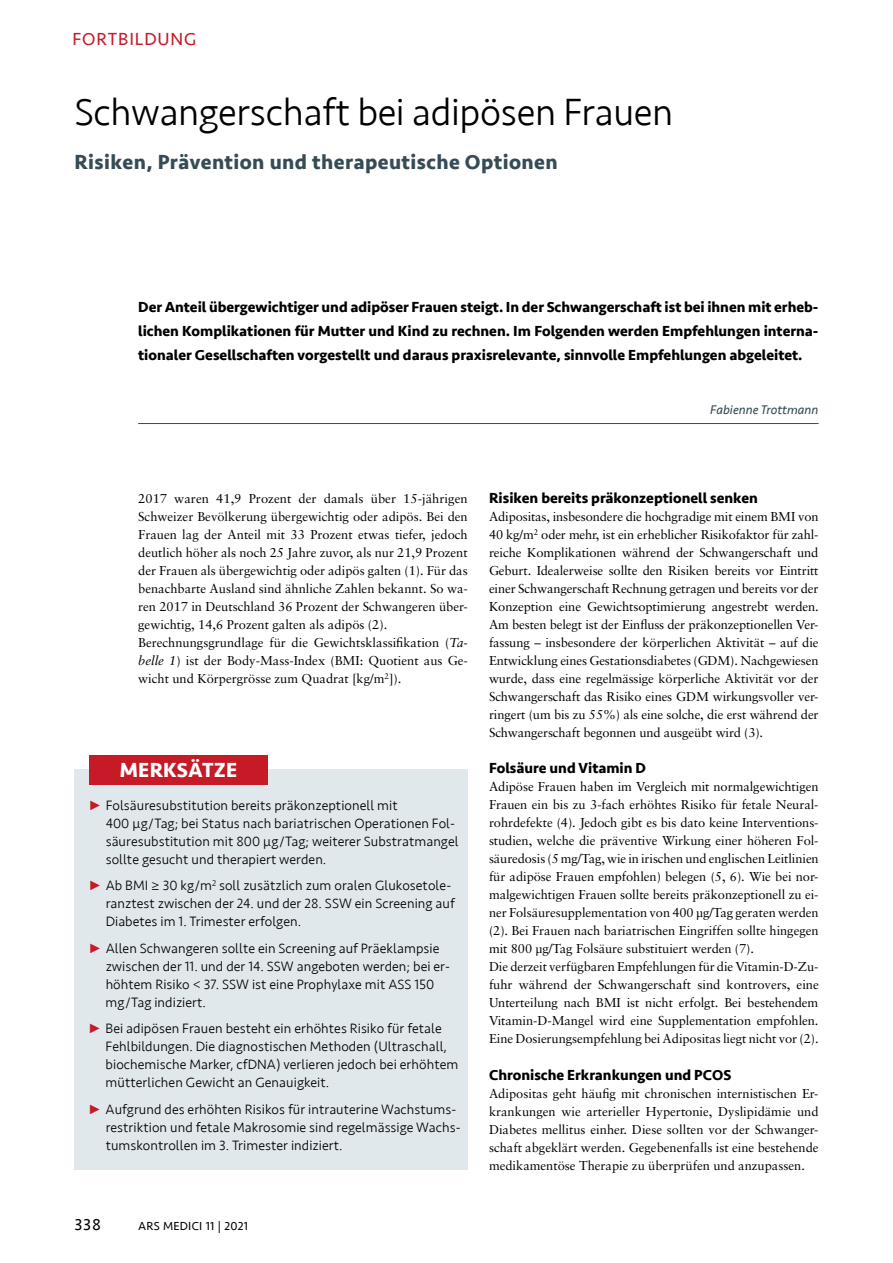
<style>
.page{position:relative;width:893px;height:1263px;background:#fff}
.page>*{position:absolute;margin:0;border:0;box-sizing:border-box;transform-origin:0 0}
.t1{font:300 39px "Seravek";letter-spacing:-.01em;color:#000}
.t2{font:700 21px "Seravek";letter-spacing:.02em;color:#374b55}
.t3{font:700 21px "Seravek";letter-spacing:.01em;color:#fff}
.t4{font:18px "Seravek";letter-spacing:.05em;color:#c61a27}
.t5{font:16.5px "Seravek";color:#000}
.t6{font:700 15px/24px "Seravek";color:#000;text-align:justify}
.t7{font:300 13.95px/18px "Seravek";letter-spacing:.005em;color:#000}
.t8{font:12.9px/18px "Sabon";letter-spacing:-.005em;color:#000}
.t9{font:italic 12.9px "Seravek";color:#374b55}
.t10{font:12px "Seravek";letter-spacing:.02em;color:#000}
.s1{font-style:italic}
</style>
<div class="page">
<hr style="left:138px;top:423px;width:681px;height:1px;background:#374b55">
<div style="left:74px;top:769px;width:394px;height:400px;background:#e1e8ec"></div>
<div style="left:89px;top:755px;width:179px;height:29px;background:#c61a27"></div>
<h3 class="t4" style="left:72px;top:25px;width:126px">FORTBILDUNG</h3>
<h1 class="t1" style="left:74px;top:89px;width:600px">Schwangerschaft bei adipösen Frauen</h1>
<h2 class="t2" style="left:74px;top:146px;width:485px">Risiken, Prävention und therapeutische Optionen</h2>
<p class="t6" style="left:138px;top:294px;width:682px">Der Anteil übergewichtiger und adipöser Frauen steigt. In der Schwangerschaft ist bei ihnen mit erheb&shy;lichen Komplikationen für Mutter und Kind zu rechnen. Im Folgenden werden Empfehlungen interna&shy;tionaler Gesellschaften vorgestellt und daraus praxisrelevante, sinnvolle Empfehlungen abgeleitet.</p>
<p class="t9" style="left:710px;top:399px;width:110px">Fabienne Trottmann</p>
<p class="t8" style="left:138px;top:490px;width:331px">2017 waren 41,9 Prozent der damals über 15-jährigen Schweizer Bevölkerung übergewichtig oder adipös. Bei den Frauen lag der Anteil mit 33 Prozent etwas tiefer, jedoch deutlich höher als noch 25 Jahre zuvor, als nur 21,9 Prozent der Frauen als übergewichtig oder adipös galten (1). Für das benachbarte Ausland sind ähnliche Zahlen bekannt. So wa&shy;ren 2017 in Deutschland 36 Prozent der Schwangeren über&shy;gewichtig, 14,6 Prozent galten als adipös (2).<br>Berechnungsgrundlage für die Gewichtsklassifikation (<span class="s1">Ta&shy;belle 1</span>) ist der Body-Mass-Index (BMI: Quotient aus Ge&shy;wicht und Körpergrösse zum Quadrat [kg/m<sup>2</sup>]).</p>
<p class="t6" style="left:489px;top:486px;width:270px">Risiken bereits präkonzeptionell senken</p>
<p class="t8" style="left:489px;top:508px;width:331px;text-align:justify">Adipositas, insbesondere die hochgradige mit einem BMI von 40 kg/m<sup>2</sup> oder mehr, ist ein erheblicher Risikofaktor für zahl&shy;reiche Komplikationen während der Schwangerschaft und Geburt. Idealerweise sollte den Risiken bereits vor Eintritt einer Schwangerschaft Rechnung getragen und bereits vor der Konzeption eine Gewichtsoptimierung angestrebt werden.<br>Am besten belegt ist der Einfluss der präkonzeptionellen Ver&shy;fassung – insbesondere der körperlichen Aktivität – auf die Entwicklung eines Gestationsdiabetes (GDM). Nachgewiesen wurde, dass eine regelmässige körperliche Aktivität vor der Schwangerschaft das Risiko eines GDM wirkungsvoller ver&shy;ringert (um bis zu 55%) als eine solche, die erst während der Schwangerschaft begonnen und ausgeübt wird (3).</p>
<p class="t6" style="left:489px;top:756px;width:159px">Folsäure und Vitamin D</p>
<p class="t8" style="left:489px;top:778px;width:331px">Adipöse Frauen haben im Vergleich mit normalgewichtigen Frauen ein bis zu 3-fach erhöhtes Risiko für fetale Neural&shy;rohrdefekte (4). Jedoch gibt es bis dato keine Interventions&shy;studien, welche die präventive Wirkung einer höheren Fol&shy;säuredosis (5 mg/Tag, wie in irischen und englischen Leitlinien für adipöse Frauen empfohlen) belegen (5, 6). Wie bei nor&shy;malgewichtigen Frauen sollte bereits präkonzeptionell zu ei&shy;ner Folsäuresupplementation von 400 μg/Tag geraten werden (2). Bei Frauen nach bariatrischen Eingriffen sollte hingegen mit 800 μg/Tag Folsäure substituiert werden (7).<br>Die derzeit verfügbaren Empfehlungen für die Vitamin-D-Zu&shy;fuhr während der Schwangerschaft sind kontrovers, eine Unterteilung nach BMI ist nicht erfolgt. Bei bestehendem Vitamin-D-Mangel wird eine Supplementation empfohlen.<br>Eine Dosierungsempfehlung bei Adipositas liegt nicht vor (2).</p>
<p class="t6" style="left:489px;top:1062px;width:244px">Chronische Erkrankungen und PCOS</p>
<p class="t8" style="left:489px;top:1084px;width:331px;text-align:justify">Adipositas geht häufig mit chronischen internistischen Er&shy;krankungen wie arterieller Hypertonie, Dyslipidämie und Diabetes mellitus einher. Diese sollten vor der Schwanger&shy;schaft abgeklärt werden. Gegebenenfalls ist eine bestehende medikamentöse Therapie zu überprüfen und anzupassen.</p>
<h2 class="t3" style="left:120px;top:753px;width:119px">MERKSÄTZE</h2>
<p class="t7" style="left:106px;top:796px;width:354px">Folsäuresubstitution bereits präkonzeptionell mit<br>400 μg/Tag; bei Status nach bariatrischen Operationen Fol&shy;säuresubstitution mit 800 μg/Tag; weiterer Substratmangel sollte gesucht und therapiert werden.</p>
<p class="t7" style="left:106px;top:877px;width:351px">Ab BMI ≥ 30 kg/m<sup>2</sup> soll zusätzlich zum oralen Glukosetole&shy;ranztest zwischen der 24. und der 28. SSW ein Screening auf<br>Diabetes im 1. Trimester erfolgen.</p>
<p class="t7" style="left:106px;top:939px;width:346px">Allen Schwangeren sollte ein Screening auf Präeklampsie zwischen der 11. und der 14. SSW angeboten werden; bei er&shy;höhtem Risiko &lt; 37. SSW ist eine Prophylaxe mit ASS 150 mg/Tag indiziert.</p>
<p class="t7" style="left:106px;top:1020px;width:354px">Bei adipösen Frauen besteht ein erhöhtes Risiko für fetale Fehlbildungen. Die diagnostischen Methoden (Ultraschall, biochemische Marker, cfDNA) verlieren jedoch bei erhöhtem mütterlichen Gewicht an Genauigkeit.</p>
<p class="t7" style="left:106px;top:1100px;width:356px">Aufgrund des erhöhten Risikos für intrauterine Wachstums&shy;restriktion und fetale Makrosomie sind regelmässige Wachs&shy;tumskontrollen im 3. Trimester indiziert.</p>
<p class="t5" style="left:74px;top:1212px;width:28px">338</p>
<p class="t10" style="left:138px;top:1217px;width:111px">ARS MEDICI 11 | 2021</p>
</div>
